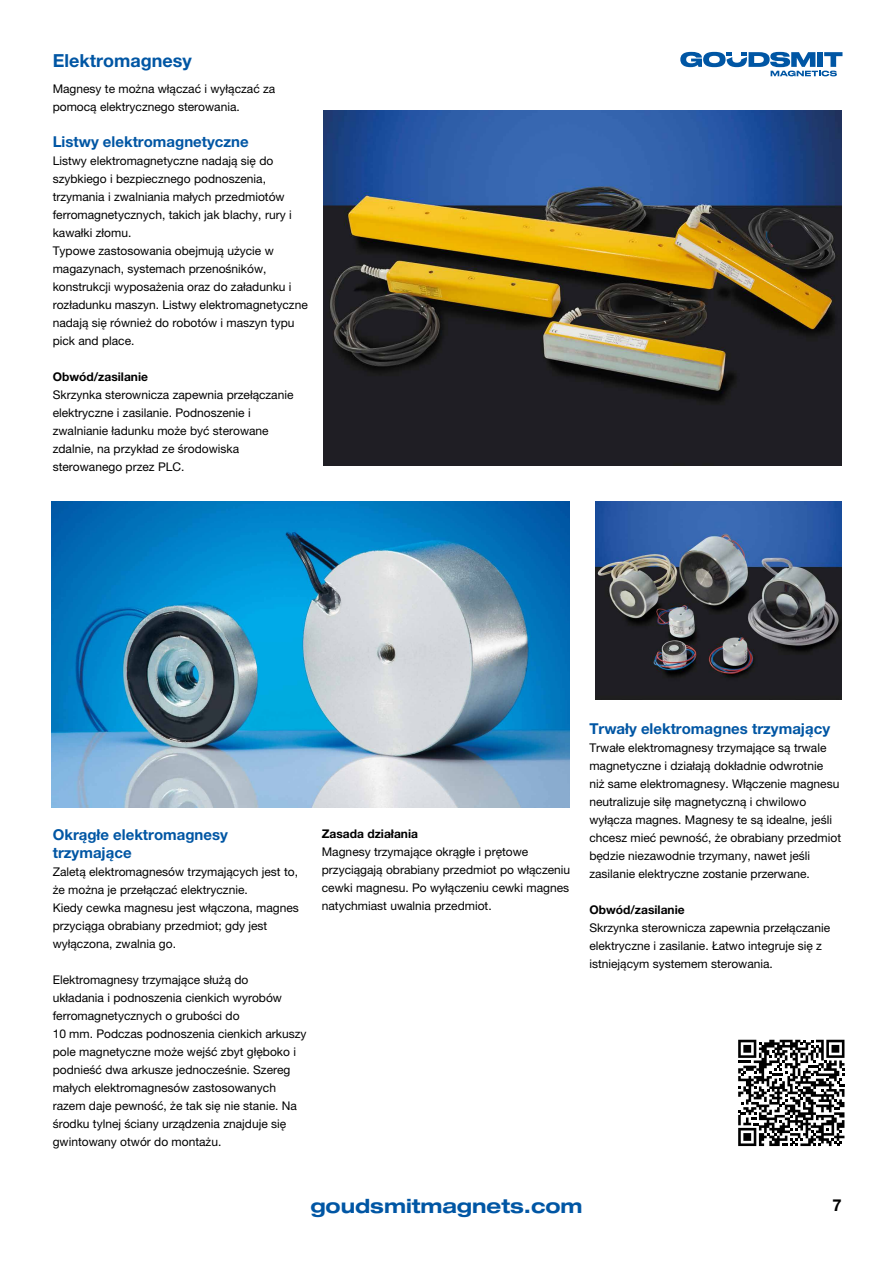
<style>
.page{position:relative;width:893px;height:1263px;background:#fff}
.page>*{position:absolute;margin:0;border:0;box-sizing:border-box;transform-origin:0 0}
.t1{font:700 expanded 19.5px "Helvetica Neue LT Pro";color:#0056a4}
.t2{font:700 18px "Helvetica Neue LT Pro";color:#0056a4}
.t3{font:700 16.5px "Helvetica Neue LT Pro";color:#000}
.t4{font:700 15px/18px "Helvetica Neue LT Pro";color:#0056a4}
.t5{font:12px/18px "Helvetica Neue LT Pro";color:#000}
.t6{font:700 12px "Helvetica Neue LT Pro";color:#000}
</style>
<div class="page">
<img style="left:51px;top:501px;width:519px;height:306px">
<img style="left:595px;top:501px;width:247px;height:198px">
<img style="left:323px;top:111px;width:519px;height:354px">
<svg style="left:738px;top:1040px;width:106px;height:106px"></svg>
<svg style="left:680px;top:52px;width:162px;height:24px"></svg>
<h2 class="t2" style="left:53px;top:49px;width:140px">Elektromagnesy</h2>
<p class="t5" style="left:53px;top:80px;width:224px">Magnesy te można włączać i wyłączać za pomocą elektrycznego sterowania.</p>
<p class="t4" style="left:53px;top:133px;width:198px">Listwy elektromagnetyczne</p>
<p class="t5" style="left:53px;top:152px;width:257px">Listwy elektromagnetyczne nadają się do szybkiego i bezpiecznego podnoszenia, trzymania i zwalniania małych przedmiotów ferromagnetycznych, takich jak blachy, rury i kawałki złomu.<br>Typowe zastosowania obejmują użycie w magazynach, systemach przenośników, konstrukcji wyposażenia oraz do załadunku i rozładunku maszyn. Listwy elektromagnetyczne nadają się również do robotów i maszyn typu pick and place.</p>
<p class="t6" style="left:53px;top:370px;width:97px">Obwód/zasilanie</p>
<p class="t5" style="left:53px;top:386px;width:242px">Skrzynka sterownicza zapewnia przełączanie elektryczne i zasilanie. Podnoszenie i zwalnianie ładunku może być sterowane zdalnie, na przykład ze środowiska sterowanego przez PLC.</p>
<p class="t4" style="left:53px;top:825px;width:177px">Okrągłe elektromagnesy trzymające</p>
<p class="t5" style="left:53px;top:863px;width:248px">Zaletą elektromagnesów trzymających jest to, że można je przełączać elektrycznie.<br>Kiedy cewka magnesu jest włączona, magnes przyciąga obrabiany przedmiot; gdy jest wyłączona, zwalnia go.</p>
<p class="t5" style="left:53px;top:971px;width:255px">Elektromagnesy trzymające służą do<br>układania i podnoszenia cienkich wyrobów ferromagnetycznych o grubości do<br>10 mm. Podczas podnoszenia cienkich arkuszy pole magnetyczne może wejść zbyt głęboko i podnieść dwa arkusze jednocześnie. Szereg małych elektromagnesów zastosowanych razem daje pewność, że tak się nie stanie. Na środku tylnej ściany urządzenia znajduje się gwintowany otwór do montażu.</p>
<p class="t6" style="left:322px;top:826px;width:98px">Zasada działania</p>
<p class="t5" style="left:322px;top:842px;width:250px">Magnesy trzymające okrągłe i prętowe przyciągają obrabiany przedmiot po włączeniu cewki magnesu. Po wyłączeniu cewki magnes natychmiast uwalnia przedmiot.</p>
<p class="t4" style="left:589px;top:719px;width:242px">Trwały elektromagnes trzymający</p>
<p class="t5" style="left:589px;top:738px;width:253px">Trwałe elektromagnesy trzymające są trwale magnetyczne i działają dokładnie odwrotnie niż same elektromagnesy. Włączenie magnesu neutralizuje siłę magnetyczną i chwilowo wyłącza magnes. Magnesy te są idealne, jeśli chcesz mieć pewność, że obrabiany przedmiot będzie niezawodnie trzymany, nawet jeśli zasilanie elektryczne zostanie przerwane.</p>
<p class="t6" style="left:589px;top:902px;width:97px">Obwód/zasilanie</p>
<p class="t5" style="left:589px;top:918px;width:242px">Skrzynka sterownicza zapewnia przełączanie elektryczne i zasilanie. Łatwo integruje się z istniejącym systemem sterowania.</p>
<h1 class="t1" style="left:310px;top:1194px;width:274px">goudsmitmagnets.com</h1>
<h3 class="t3" style="left:832px;top:1195px;width:11px">7</h3>
</div>
